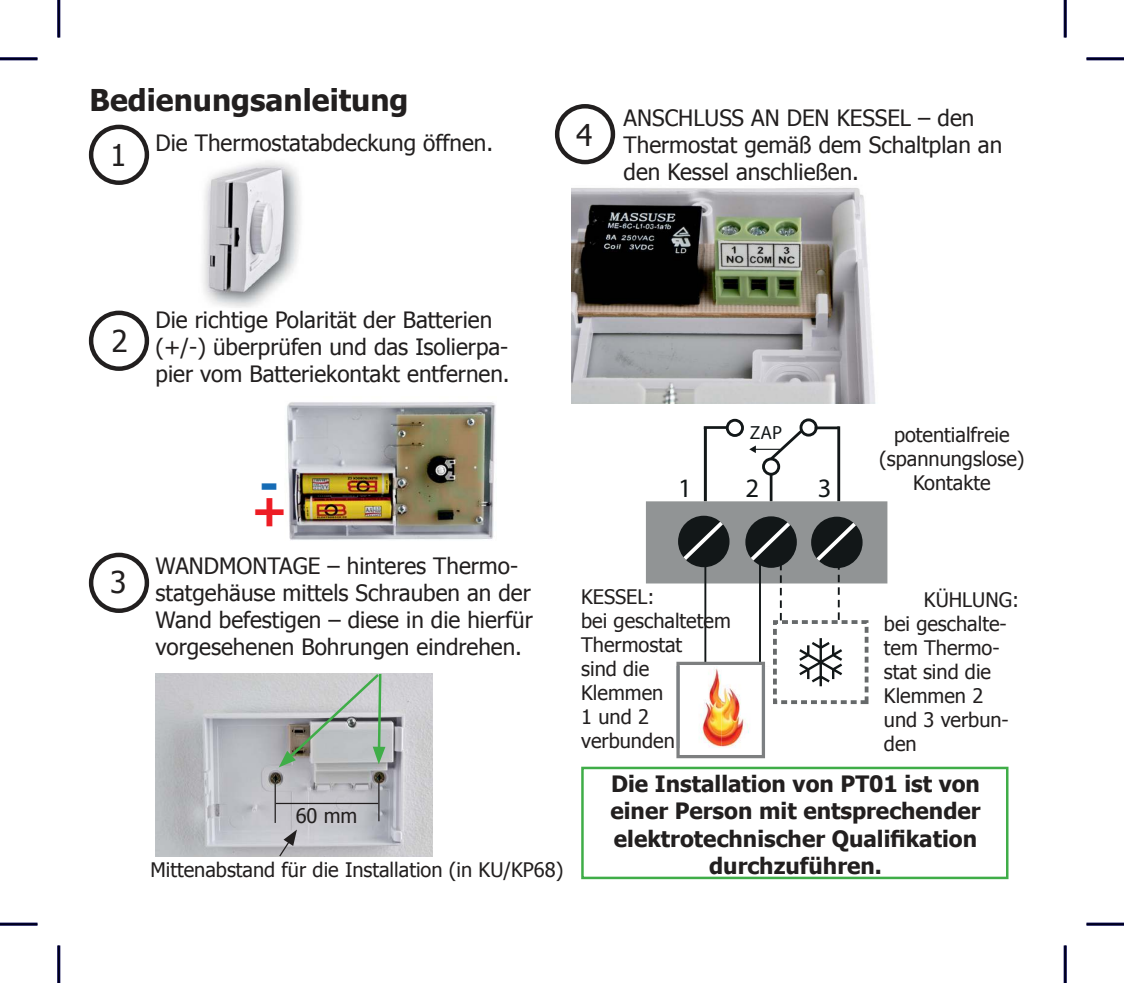
<style>
.page{position:relative;width:1124px;height:983px;background:#fff}
.page>*{position:absolute;margin:0;border:0;box-sizing:border-box;transform-origin:0 0}
.t1{font:700 45px "Tahoma";color:#166cb5}
.t2{font:700 45px "Tahoma";color:#ed1c24}
.t3{font:700 30px "Tahoma";color:#221f1f}
.t4{font:30px "Tahoma";color:#221f1f}
.t5{font:26.75px "Myriad Pro";color:#121718}
.t6{font:22.5px/27px "Tahoma";color:#221f1f}
.t7{font:700 22.5px/27px "Tahoma";color:#221f1f;text-align:center}
.t8{font:20px/24px "Tahoma";color:#221f1f}
.t9{font:19px "Myriad Pro";color:#121718}
</style>
<div class="page">
<img style="left:156px;top:673px;width:277px;height:183px">
<img style="left:203px;top:161px;width:98px;height:147px">
<img style="left:287px;top:402px;width:209px;height:138px">
<img style="left:572px;top:188px;width:304px;height:215px">
<div style="left:581px;top:766px;width:427px;height:112px;border:3px solid #3fad48"></div>
<div style="left:89px;top:125px;width:60px;height:60px;border:4px solid #221f1f;border-radius:50%"></div>
<div style="left:555px;top:104px;width:60px;height:60px;border:4px solid #221f1f;border-radius:50%"></div>
<div style="left:89px;top:310px;width:60px;height:61px;border:4px solid #221f1f;border-radius:50%"></div>
<div style="left:89px;top:552px;width:60px;height:60px;border:4px solid #221f1f;border-radius:50%"></div>
<svg style="left:279px;top:673px;width:106px;height:94px;background:#b1b8b3"></svg>
<svg style="left:278px;top:829px;width:19px;height:28px"></svg>
<div style="left:647px;top:502px;width:239px;height:80px;background:#919495"></div>
<div style="left:646px;top:501px;width:241px;height:82px;border:2px solid #919495"></div>
<hr style="left:704px;top:427px;width:3px;height:74px;background:#121718">
<hr style="left:837px;top:426px;width:3px;height:75px;background:#121718">
<hr style="left:770px;top:474px;width:2px;height:27px;background:#121718">
<hr style="left:815px;top:426px;width:24px;height:3px;background:#121718">
<div style="left:762px;top:457px;width:18px;height:18px;border:3px solid #121718;border-radius:50%"></div>
<div style="left:799px;top:418px;width:19px;height:18px;border:3px solid #121718;border-radius:50%"></div>
<svg style="left:749px;top:426px;width:57px;height:37px"></svg>
<svg style="left:676px;top:517px;width:192px;height:241px"></svg>
<div style="left:726px;top:418px;width:18px;height:19px;border:3px solid #121718;border-radius:50%"></div>
<hr style="left:704px;top:426px;width:23px;height:2px;background:#121718">
<hr style="left:275px;top:783px;width:1px;height:39px;background:#221f1f">
<hr style="left:378px;top:782px;width:1px;height:38px;background:#221f1f">
<hr style="left:276px;top:802px;width:102px;height:1px;background:#221f1f">
<hr style="left:0;top:57px;width:38px;height:3px;background:#00004b">
<hr style="left:1086px;top:57px;width:38px;height:3px;background:#00004b">
<hr style="left:0;top:922px;width:38px;height:3px;background:#00004b">
<hr style="left:1086px;top:922px;width:38px;height:3px;background:#00004b">
<hr style="left:57px;top:0;width:3px;height:37px;background:#00004b">
<hr style="left:57px;top:945px;width:3px;height:37px;background:#00004b">
<svg style="left:1063px;top:0;width:4px;height:37px"></svg>
<svg style="left:1063px;top:945px;width:4px;height:37px"></svg>
<hr style="left:0;top:58px;width:38px;height:1px;background:#000">
<hr style="left:1086px;top:58px;width:38px;height:1px;background:#000">
<hr style="left:0;top:923px;width:38px;height:1px;background:#000">
<hr style="left:1086px;top:923px;width:38px;height:1px;background:#000">
<hr style="left:58px;top:0;width:1px;height:37px;background:#000">
<hr style="left:58px;top:945px;width:1px;height:37px;background:#000">
<hr style="left:1065px;top:0;width:1px;height:37px;background:#000">
<hr style="left:1065px;top:945px;width:1px;height:37px;background:#000">
<h2 class="t3" style="left:90px;top:88px;width:320px">Bedienungsanleitung</h2>
<h2 class="t4" style="left:110px;top:138px;width:18px">1</h2>
<p class="t6" style="left:156px;top:128px;width:339px">Die Thermostatabdeckung öffnen.</p>
<h2 class="t4" style="left:576px;top:118px;width:18px">4</h2>
<p class="t6" style="left:624px;top:103px;width:380px">ANSCHLUSS AN DEN KESSEL – den<br>Thermostat gemäß dem Schaltplan an den Kessel anschließen.</p>
<h2 class="t4" style="left:112px;top:324px;width:18px">2</h2>
<h2 class="t4" style="left:110px;top:561px;width:18px">3</h2>
<p class="t6" style="left:156px;top:305px;width:356px">Die richtige Polarität der Batterien (+/-) überprüfen und das Isolierpa&shy;pier vom Batteriekontakt entfernen.</p>
<h1 class="t1" style="left:259px;top:466px;width:21px">-</h1>
<h1 class="t2" style="left:251px;top:493px;width:38px">+</h1>
<p class="t6" style="left:156px;top:551px;width:379px">WANDMONTAGE – hinteres Thermo&shy;statgehäuse mittels Schrauben an der Wand befestigen – diese in die hierfür vorgesehenen Bohrungen eindrehen.</p>
<p class="t8" style="left:296px;top:802px;width:63px">60 mm</p>
<p class="t8" style="left:151px;top:856px;width:414px">Mittenabstand für die Installation (in KU/KP68)</p>
<p class="t9" style="left:750px;top:421px;width:34px">ZAP</p>
<p class="t5" style="left:678px;top:471px;width:15px">1</p>
<p class="t5" style="left:745px;top:471px;width:15px">2</p>
<p class="t5" style="left:818px;top:471px;width:15px">3</p>
<p class="t8" style="left:879px;top:422px;width:147px;text-align:center">potentialfreie (spannungslose)<br>Kontakte</p>
<p class="t8" style="left:581px;top:583px;width:151px">KESSEL:<br>bei geschaltetem<br>Thermostat<br>sind die<br>Klemmen<br>1 und 2 verbunden</p>
<p class="t8" style="left:884px;top:586px;width:137px;text-indent:40px">KÜHLUNG: bei geschalte&shy;tem Thermo&shy;stat sind die<br>Klemmen 2 und 3 verbun&shy;den</p>
<p class="t7" style="left:610px;top:772px;width:372px">Die Installation von PT01 ist von einer Person mit entsprechender elektrotechnischer Qualifikation durchzuführen.</p>
</div>
